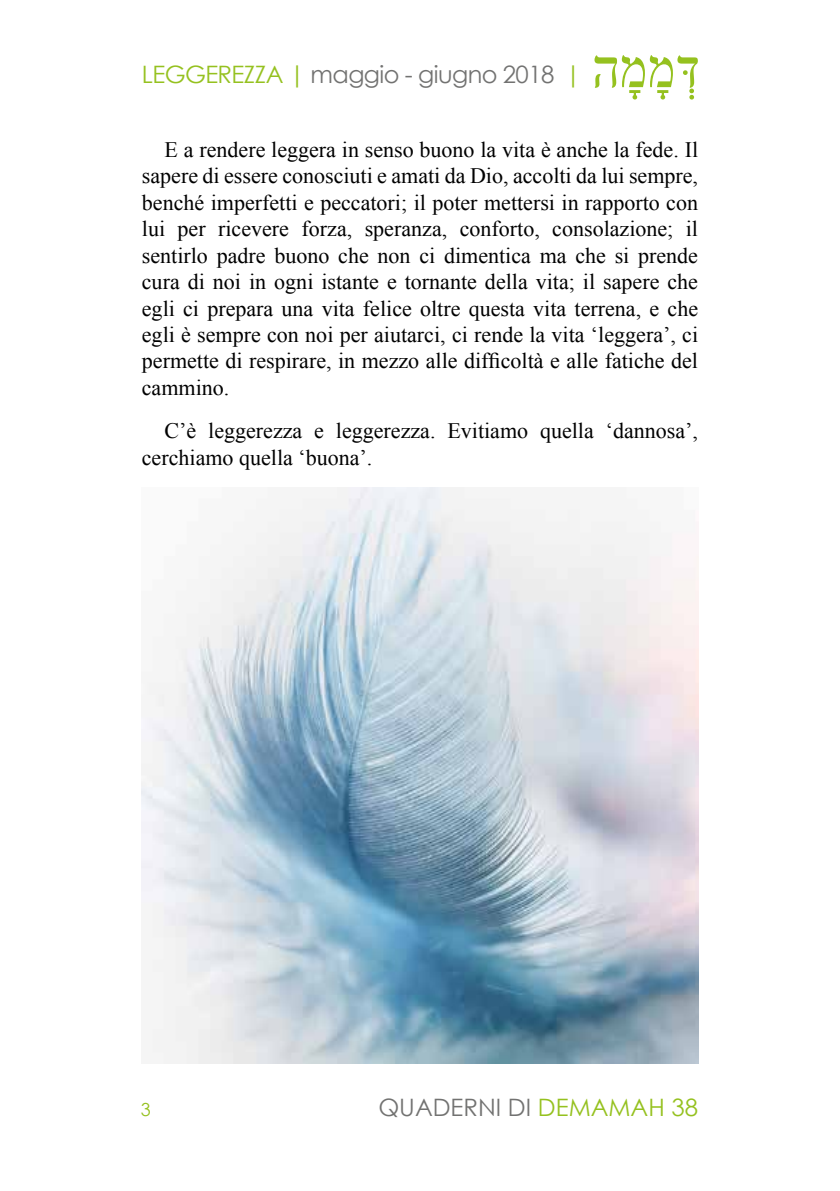
<style>
.page{position:relative;width:840px;height:1191px;background:#fff}
.page>*{position:absolute;margin:0;border:0;box-sizing:border-box;transform-origin:0 0}
.t1{font:24px "Century Gothic";letter-spacing:-.025em;color:#727271}
.t2{font:24px "Century Gothic";color:#727271}
.t3{font:22px/26.4px "Times New Roman";color:#000;text-align:justify}
.t4{font:18px "Century Gothic";color:#95c11f}
.s1{color:#95c11f}
</style>
<div class="page">
<img style="left:142px;top:488px;width:555px;height:575px">
<svg style="left:594px;top:55px;width:103px;height:45px"></svg>
<p class="t1" style="left:142px;top:58px;width:441px"><span class="s1">LEGGEREZZA |</span> maggio - giugno 2018 <span class="s1">|</span></p>
<p class="t3" style="left:142px;top:136px;width:557px;text-indent:23px">E a rendere leggera in senso buono la vita è anche la fede. Il sapere di essere conosciuti e amati da Dio, accolti da lui sempre, benché imperfetti e peccatori; il poter mettersi in rapporto con lui per ricevere forza, speranza, conforto, consolazione; il sentirlo padre buono che non ci dimentica ma che si prende cura di noi in ogni istante e tornante della vita; il sapere che egli ci prepara una vita felice oltre questa vita terrena, e che egli è sempre con noi per aiutarci, ci rende la vita ‘leggera’, ci permette di respirare, in mezzo alle difficoltà e alle fatiche del cammino.</p>
<p class="t3" style="left:142px;top:417px;width:557px;text-indent:23px">C’è leggerezza e leggerezza. Evitiamo quella ‘dannosa’, cerchiamo quella ‘buona’.</p>
<p class="t4" style="left:141px;top:1097px;width:11px">3</p>
<p class="t2" style="left:378px;top:1090px;width:321px">QUADERNI DI <span class="s1">DEMAMAH 38</span></p>
</div>
